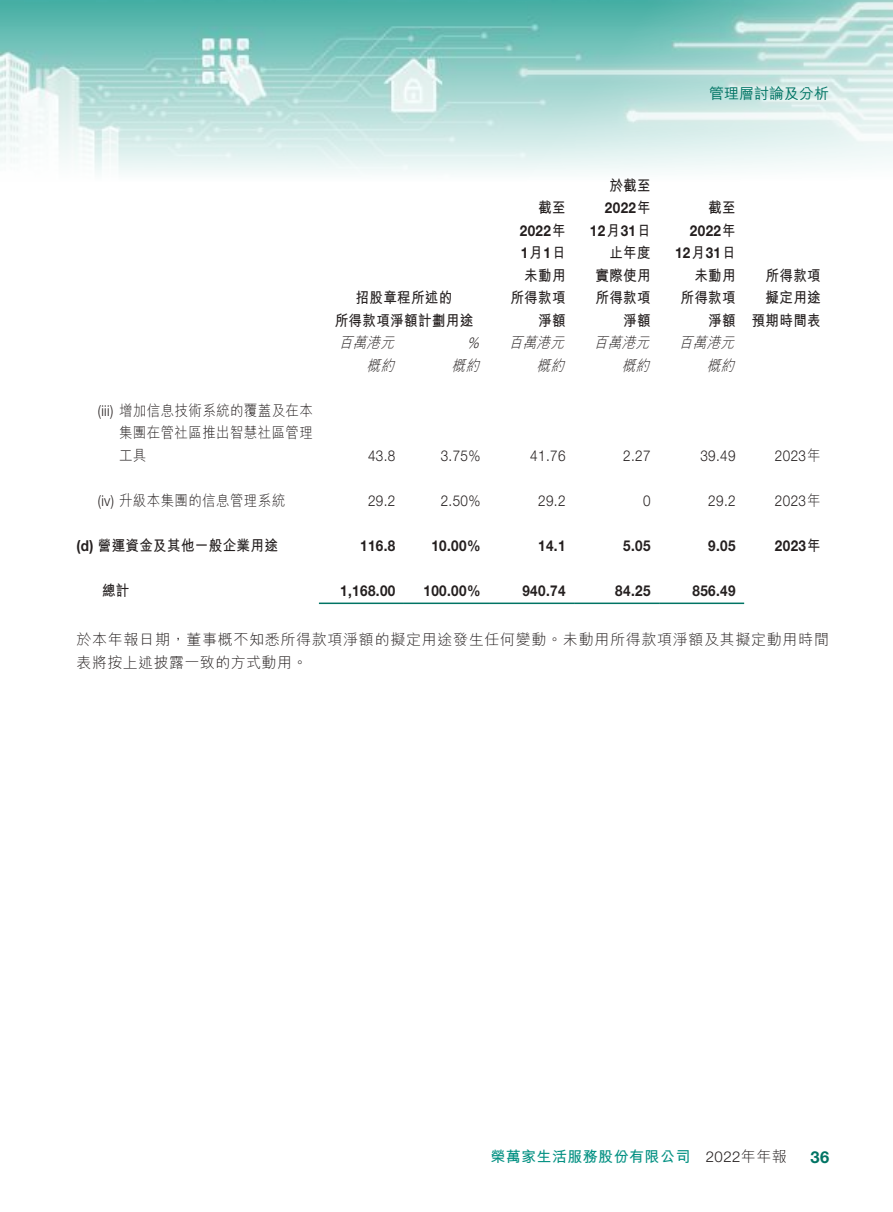
<style>
.page{position:relative;width:893px;height:1212px;background:#fff}
.page>*{position:absolute;margin:0;border:0;box-sizing:border-box;transform-origin:0 0}
.t1{font:700 16.5px "Helvetica Neue LT Std";color:#007464}
.t2{font:700 15px/22.5px "M Hei HK";letter-spacing:.03em;color:#241f1f;text-align:right;scale:.9 1}
.t3{font:700 15px/22.5px "Helvetica Neue LT Std";letter-spacing:.03em;color:#241f1f;text-align:right;scale:.9 1}
.t4{font:300 15px/22.5px "M Hei HK";letter-spacing:.03em;color:#241f1f}
.t5{font:300 15px/22.5px "M Hei HK";letter-spacing:.03em;color:#241f1f;text-align:right;scale:.9 1}
.t6{font:300 15px "Helvetica Neue LT Std";letter-spacing:.03em;color:#241f1f;scale:.9 1}
.t7{font:italic 300 15px "M Hei HK";color:#241f1f;scale:.9 1}
.t8{font:700 15px "M Hei HK";letter-spacing:.03em;color:#029082}
.t9{font:500 15px "M Hei HK";color:#007464}
.t10{font:300 15px "Helvetica Neue LT Std";letter-spacing:.03em;color:#241f1f}
.t11{font:italic 300 15px "Helvetica Neue LT Std";color:#241f1f;scale:.9 1}
.s1{font-family:"M Hei HK"}
.s2{font-family:"Helvetica Neue LT Std"}
</style>
<div class="page">
<img style="left:0;top:0;width:893px;height:174px">
<hr style="left:319px;top:602px;width:85px;height:2px;background:#007464">
<hr style="left:404px;top:602px;width:85px;height:2px;background:#007464">
<hr style="left:489px;top:602px;width:85px;height:2px;background:#007464">
<hr style="left:574px;top:602px;width:85px;height:2px;background:#007464">
<hr style="left:659px;top:602px;width:85px;height:2px;background:#007464">
<p class="t9" style="left:709px;top:83px;width:122px">管理層討論及分析</p>
<p class="t2" style="left:335px;top:285px;width:155px;text-align:center">招股章程所述的<br>所得款項淨額計劃用途</p>
<p class="t7" style="left:339px;top:335px;width:67px">百萬港元</p>
<p class="t11" style="left:467px;top:334px;width:20px">%</p>
<p class="t2" style="left:538px;top:195px;width:32px">截至</p>
<p class="t3" style="left:520px;top:219px;width:52px">2022<span class="s1">年</span></p>
<p class="t2" style="left:510px;top:240px;width:63px">月<span class="s2">1</span> 日<span class="s2">1</span>未動用所得款項淨額</p>
<p class="t7" style="left:509px;top:335px;width:67px">百萬港元</p>
<p class="t2" style="left:609px;top:173px;width:47px">於截至</p>
<p class="t3" style="left:590px;top:196px;width:69px">2022<span class="s1">年<br></span>12<span class="s1">月</span>31<span class="s1">日</span></p>
<p class="t2" style="left:595px;top:240px;width:63px">止年度實際使用所得款項淨額</p>
<p class="t7" style="left:594px;top:335px;width:67px">百萬港元</p>
<p class="t2" style="left:708px;top:195px;width:32px">截至</p>
<p class="t3" style="left:675px;top:219px;width:69px">2022<span class="s1">年<br></span>12<span class="s1">月</span>31<span class="s1">日</span></p>
<p class="t2" style="left:680px;top:263px;width:63px">未動用所得款項淨額</p>
<p class="t2" style="left:752px;top:263px;width:78px">所得款項擬定用途預期時間表</p>
<p class="t7" style="left:679px;top:335px;width:67px">百萬港元</p>
<p class="t7" style="left:367px;top:358px;width:36px">概約</p>
<p class="t7" style="left:452px;top:358px;width:36px">概約</p>
<p class="t7" style="left:537px;top:358px;width:36px">概約</p>
<p class="t7" style="left:622px;top:358px;width:36px">概約</p>
<p class="t7" style="left:707px;top:358px;width:36px">概約</p>
<p class="t5" style="left:98px;top:399px;width:241px"><span class="s2">(iii)</span> 增加信息技術系統的覆蓋及在本集團在管社區推出智慧社區管理</p>
<p class="t5" style="left:119px;top:444px;width:32px">工具</p>
<p class="t6" style="left:368px;top:446px;width:32px">43.8</p>
<p class="t6" style="left:441px;top:446px;width:46px">3.75%</p>
<p class="t6" style="left:530px;top:446px;width:41px">41.76</p>
<p class="t6" style="left:623px;top:446px;width:32px">2.27</p>
<p class="t6" style="left:700px;top:446px;width:41px">39.49</p>
<p class="t6" style="left:775px;top:446px;width:52px">2023<span class="s1">年</span></p>
<p class="t5" style="left:98px;top:489px;width:210px"><span class="s2">i v( )</span> 升級本集團的信息管理系統</p>
<p class="t6" style="left:368px;top:491px;width:32px">29.2</p>
<p class="t6" style="left:441px;top:491px;width:46px">2.50%</p>
<p class="t6" style="left:538px;top:491px;width:32px">29.2</p>
<p class="t6" style="left:643px;top:491px;width:10px">0</p>
<p class="t6" style="left:708px;top:491px;width:32px">29.2</p>
<p class="t6" style="left:775px;top:491px;width:52px">2023<span class="s1">年</span></p>
<p class="t2" style="left:77px;top:533px;width:225px"><span class="s2">d( )</span> 營運資金及其他一般企業用途</p>
<p class="t3" style="left:360px;top:534px;width:41px">116.8</p>
<p class="t3" style="left:431px;top:534px;width:56px">10.00%</p>
<p class="t3" style="left:538px;top:534px;width:32px">14.1</p>
<p class="t3" style="left:623px;top:534px;width:32px">5.05</p>
<p class="t3" style="left:708px;top:534px;width:32px">9.05</p>
<p class="t3" style="left:775px;top:534px;width:52px">2023<span class="s1">年</span></p>
<p class="t2" style="left:102px;top:578px;width:32px">總計</p>
<p class="t4" style="left:77px;top:628px;width:754px">於本年報日期，董事概不知悉所得款項淨額的擬定用途發生任何變動。未動用所得款項淨額及其擬定動用時間表將按上述披露一致的方式動用。</p>
<p class="t3" style="left:423px;top:579px;width:65px">100.00%</p>
<p class="t3" style="left:340px;top:579px;width:63px">1,168.00</p>
<p class="t3" style="left:522px;top:579px;width:49px">940.74</p>
<p class="t3" style="left:615px;top:579px;width:41px">84.25</p>
<p class="t3" style="left:692px;top:579px;width:49px">856.49</p>
<p class="t8" style="left:490px;top:1146px;width:202px">榮萬家生活服務股份有限公司</p>
<p class="t10" style="left:706px;top:1148px;width:82px">2022<span class="s1">年年報</span></p>
<p class="t1" style="left:810px;top:1147px;width:20px">36</p>
</div>
